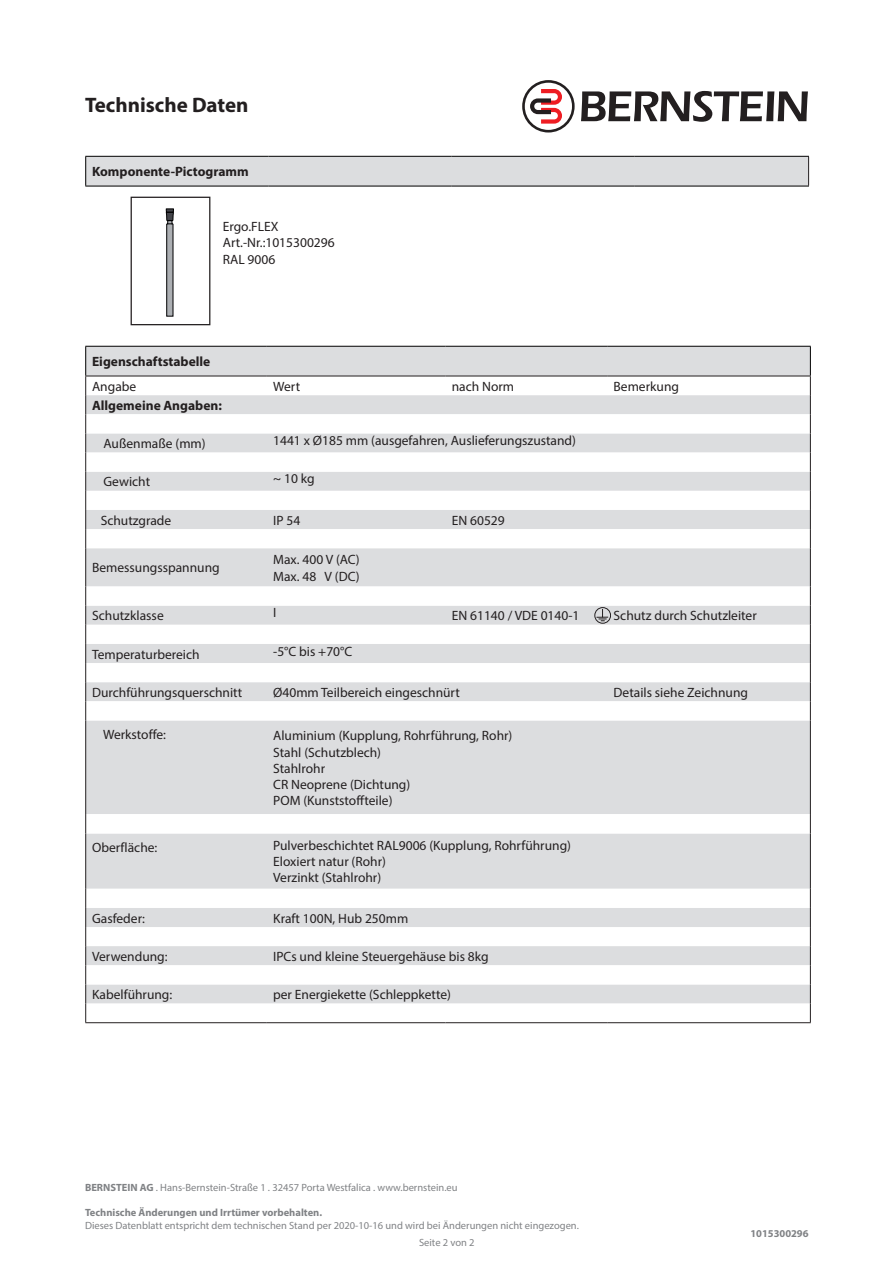
<style>
.page{position:relative;width:893px;height:1263px;background:#fff}
.page>*{position:absolute;margin:0;border:0;box-sizing:border-box;transform-origin:0 0}
.t1{font:700 21px "Myriad Pro";color:#231f20}
.t2{font:13.5px "Myriad Pro";color:#231f20}
.t3{font:700 13.5px "Myriad Pro";color:#231f20}
.t4{font:10.5px "Myriad Pro";color:#808285}
.t5{font:700 10.5px "Myriad Pro";color:#808285}
.s1{font-weight:700}
</style>
<div class="page">
<svg style="left:581px;top:91px;width:227px;height:31px"></svg>
<svg style="left:522px;top:80px;width:53px;height:53px"></svg>
<hr style="left:123px;top:193px;width:1px;height:140px;background:#000001">
<hr style="left:123px;top:193px;width:98px;height:1px;background:#000001">
<hr style="left:892px;top:193px;width:1px;height:140px;background:#000001">
<svg style="left:166px;top:209px;width:8px;height:107px"></svg>
<div style="left:131px;top:197px;width:79px;height:128px;border:1px solid #231f20"></div>
<svg style="left:86px;top:548px;width:724px;height:474px;fill:#dcdddf"></svg>
<hr style="left:85px;top:346px;width:182px;height:1px;background:#000">
<hr style="left:267px;top:346px;width:178px;height:1px;background:#000">
<hr style="left:445px;top:346px;width:162px;height:1px;background:#000">
<hr style="left:607px;top:346px;width:204px;height:1px;background:#000">
<hr style="left:810px;top:548px;width:1px;height:38px;background:#231f20">
<svg style="left:810px;top:586px;width:1px;height:134px"></svg>
<hr style="left:810px;top:720px;width:1px;height:94px;background:#231f20">
<svg style="left:85px;top:814px;width:1px;height:19px"></svg>
<svg style="left:810px;top:814px;width:1px;height:19px"></svg>
<hr style="left:85px;top:833px;width:1px;height:56px;background:#231f20">
<hr style="left:810px;top:833px;width:1px;height:56px;background:#231f20">
<svg style="left:85px;top:889px;width:1px;height:133px"></svg>
<svg style="left:810px;top:889px;width:1px;height:133px"></svg>
<hr style="left:85px;top:1022px;width:182px;height:1px;background:#231f20">
<hr style="left:267px;top:1022px;width:178px;height:1px;background:#231f20">
<hr style="left:445px;top:1022px;width:162px;height:1px;background:#231f20">
<hr style="left:607px;top:1022px;width:204px;height:1px;background:#231f20">
<svg style="left:85px;top:347px;width:726px;height:201px"></svg>
<hr style="left:85px;top:548px;width:1px;height:38px;background:#231f20">
<svg style="left:85px;top:586px;width:1px;height:134px"></svg>
<hr style="left:85px;top:720px;width:1px;height:94px;background:#231f20">
<hr style="left:85px;top:186px;width:184px;height:1px;background:#000">
<hr style="left:269px;top:186px;width:182px;height:1px;background:#000">
<hr style="left:451px;top:186px;width:183px;height:1px;background:#000">
<hr style="left:634px;top:186px;width:175px;height:1px;background:#000">
<svg style="left:85px;top:156px;width:724px;height:30px;background:#d2d3d5"></svg>
<svg style="left:594px;top:607px;width:17px;height:16px"></svg>
<h1 class="t1" style="left:85px;top:91px;width:165px">Technische Daten</h1>
<p class="t3" style="left:92px;top:163px;width:158px">Komponente-Pictogramm</p>
<p class="t2" style="left:223px;top:218px;width:57px">Ergo.FLEX</p>
<p class="t2" style="left:223px;top:235px;width:113px">Art.-Nr.:1015300296</p>
<p class="t2" style="left:223px;top:251px;width:54px">RAL 9006</p>
<p class="t3" style="left:92px;top:353px;width:120px">Eigenschaftstabelle</p>
<p class="t2" style="left:92px;top:378px;width:46px">Angabe</p>
<p class="t2" style="left:273px;top:378px;width:28px">Wert</p>
<p class="t2" style="left:452px;top:378px;width:64px">nach Norm</p>
<p class="t2" style="left:614px;top:378px;width:67px">Bemerkung</p>
<p class="t3" style="left:92px;top:396px;width:131px">Allgemeine Angaben:</p>
<p class="t2" style="left:104px;top:435px;width:104px">Außenmaße (mm)</p>
<p class="t2" style="left:273px;top:432px;width:304px">1441 x Ø185 mm (ausgefahren, Auslieferungszustand)</p>
<p class="t2" style="left:104px;top:473px;width:48px">Gewicht</p>
<p class="t2" style="left:273px;top:470px;width:43px">~ 10 kg</p>
<p class="t2" style="left:101px;top:512px;width:72px">Schutzgrade</p>
<p class="t2" style="left:273px;top:512px;width:29px">IP 54</p>
<p class="t2" style="left:452px;top:512px;width:55px">EN 60529</p>
<p class="t2" style="left:92px;top:560px;width:129px">Bemessungsspannung</p>
<p class="t2" style="left:273px;top:551px;width:88px">Max. 400 V (AC)</p>
<p class="t2" style="left:273px;top:568px;width:88px">Max. 48 V (DC)</p>
<p class="t2" style="left:92px;top:607px;width:73px">Schutzklasse</p>
<p class="t2" style="left:273px;top:604px;width:5px">I</p>
<p class="t2" style="left:452px;top:607px;width:129px">EN 61140 / VDE 0140-1</p>
<p class="t2" style="left:614px;top:607px;width:145px">Schutz durch Schutzleiter</p>
<p class="t2" style="left:92px;top:646px;width:109px">Temperaturbereich</p>
<p class="t2" style="left:273px;top:643px;width:81px">-5°C bis +70°C</p>
<p class="t2" style="left:92px;top:684px;width:152px">Durchführungsquerschnitt</p>
<p class="t2" style="left:273px;top:684px;width:188px">Ø40mm Teilbereich eingeschnürt</p>
<p class="t2" style="left:614px;top:684px;width:136px">Details siehe Zeichnung</p>
<p class="t2" style="left:103px;top:726px;width:64px">Werkstoffe:</p>
<p class="t2" style="left:273px;top:727px;width:241px">Aluminium (Kupplung, Rohrführung, Rohr)</p>
<p class="t2" style="left:273px;top:744px;width:109px">Stahl (Schutzblech)</p>
<p class="t2" style="left:273px;top:760px;width:53px">Stahlrohr</p>
<p class="t2" style="left:273px;top:776px;width:139px">CR Neoprene (Dichtung)</p>
<p class="t2" style="left:273px;top:792px;width:121px">POM (Kunststoffteile)</p>
<p class="t2" style="left:92px;top:839px;width:67px">Oberfläche:</p>
<p class="t2" style="left:273px;top:837px;width:299px">Pulverbeschichtet RAL9006 (Kupplung, Rohrführung)</p>
<p class="t2" style="left:273px;top:853px;width:114px">Eloxiert natur (Rohr)</p>
<p class="t2" style="left:273px;top:869px;width:110px">Verzinkt (Stahlrohr)</p>
<p class="t2" style="left:92px;top:910px;width:54px">Gasfeder:</p>
<p class="t2" style="left:273px;top:910px;width:137px">Kraft 100N, Hub 250mm</p>
<p class="t2" style="left:92px;top:948px;width:77px">Verwendung:</p>
<p class="t2" style="left:273px;top:948px;width:217px">IPCs und kleine Steuergehäuse bis 8kg</p>
<p class="t2" style="left:92px;top:986px;width:82px">Kabelführung:</p>
<p class="t2" style="left:273px;top:986px;width:179px">per Energiekette (Schleppkette)</p>
<p class="t4" style="left:85px;top:1181px;width:374px"><span class="s1">BERNSTEIN AG</span> . Hans-Bernstein-Straße 1 . 32457 Porta Westfalica . www.bernstein.eu</p>
<p class="t5" style="left:85px;top:1206px;width:239px">Technische Änderungen und Irrtümer vorbehalten.</p>
<p class="t4" style="left:85px;top:1219px;width:495px">Dieses Datenblatt entspricht dem technischen Stand per 2020-10-16 und wird bei Änderungen nicht eingezogen.</p>
<p class="t4" style="left:419px;top:1236px;width:57px">Seite 2 von 2</p>
<p class="t5" style="left:750px;top:1227px;width:60px">1015300296</p>
</div>
